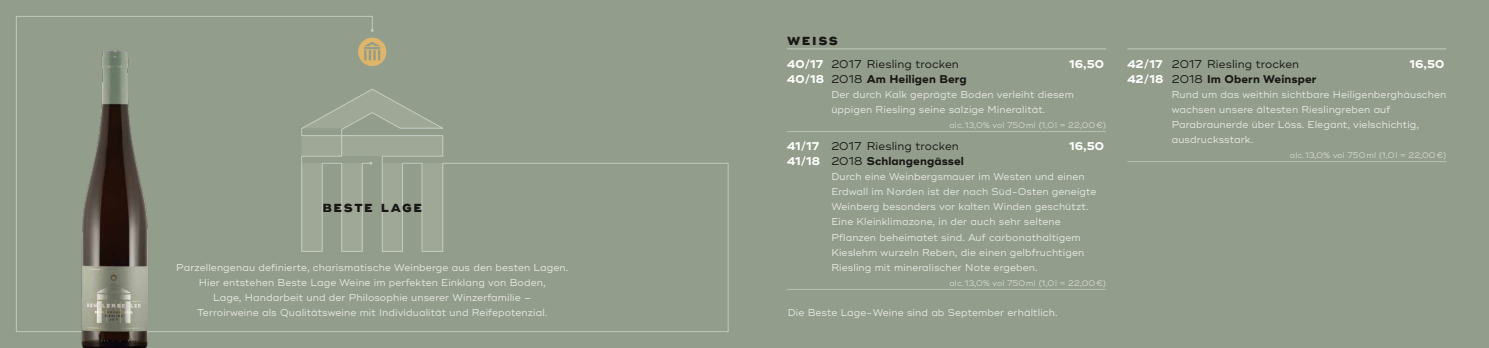
<style>
.page{position:relative;width:1489px;height:348px;background:#fff}
.page>*{position:absolute;margin:0;border:0;box-sizing:border-box;transform-origin:0 0}
._00_sorte{font:700 16.62px "Ridley Grotesk";letter-spacing:.1em;color:#181716}
._00_überschrift{font:700 16.62px "Ridley Grotesk";letter-spacing:.1em;color:#181716}
._00_grundschrift{font:11.25px "Ridley Grotesk";letter-spacing:.01em;color:#181716}
._00_grundschrift-2{font:700 11.25px "Ridley Grotesk";letter-spacing:.01em;color:#181716}
._00_grundschrift-3{font:700 11.25px "Ridley Grotesk";letter-spacing:.01em;color:#fff}
._00_grundschrift-4{font:10px/15px "Ridley Grotesk";letter-spacing:.01em;color:#e8e9e6}
._00_grundschrift-5{font:8.12px "Ridley Grotesk";letter-spacing:.01em;color:#d7dad3}
.s1{font-weight:700;color:#fff}
.s2{color:#fff}
.s3{font-weight:400}
</style>
<div class="page">
<div style="left:0;top:0;width:1488px;height:347px;background:#929d8b"></div>
<hr style="left:787px;top:49px;width:319px;height:1px;background:#c7cac1">
<hr style="left:787px;top:131px;width:319px;height:1px;background:#bdc1b6">
<hr style="left:787px;top:289px;width:319px;height:1px;background:#bdc1b6">
<hr style="left:1127px;top:49px;width:319px;height:1px;background:#c7cac1">
<hr style="left:1127px;top:161px;width:319px;height:1px;background:#bdc1b6">
<svg style="left:16px;top:16px;width:713px;height:316px"></svg>
<svg style="left:358px;top:38px;width:28px;height:28px"></svg>
<img style="left:77px;top:36px;width:80px;height:311px">
<p class="_00_sorte" style="left:322px;top:196px;width:101px">beste lage</p>
<p class="_00_grundschrift-4" style="left:176px;top:259px;width:393px;text-align:center">Parzellengenau definierte, charismatische Weinberge aus den besten Lagen.<br>Hier entstehen Beste Lage Weine im perfekten Einklang von Boden,<br>Lage, Handarbeit und der Philosophie unserer Winzerfamilie –<br>Terroirweine als Qualitätsweine mit Individualität und Reifepotenzial.</p>
<p class="_00_überschrift" style="left:787px;top:29px;width:52px">weiss</p>
<p class="_00_grundschrift" style="left:787px;top:57px;width:173px"><span class="s1">40/17</span> 2017 Riesling trocken</p>
<p class="_00_grundschrift-3" style="left:1069px;top:57px;width:36px">16,50</p>
<p class="_00_grundschrift-2" style="left:787px;top:72px;width:181px"><span class="s2">40/18</span> <span class="s3">2018</span> Am Heiligen Berg</p>
<p class="_00_grundschrift-4" style="left:831px;top:87px;width:244px">Der durch Kalk geprägte Boden verleiht diesem üppigen Riesling seine salzige Mineralität.</p>
<p class="_00_grundschrift-5" style="left:949px;top:120px;width:158px">alc. 13,0% vol 750ml (1,0 l = 22,00 €)</p>
<p class="_00_grundschrift" style="left:787px;top:139px;width:173px"><span class="s1">41/17</span> 2017 Riesling trocken</p>
<p class="_00_grundschrift-3" style="left:1069px;top:139px;width:36px">16,50</p>
<p class="_00_grundschrift-2" style="left:787px;top:154px;width:178px"><span class="s2">41/18</span> <span class="s3">2018</span> Schlangengässel</p>
<p class="_00_grundschrift-4" style="left:831px;top:169px;width:267px">Durch eine Weinbergsmauer im Westen und einen Erdwall im Norden ist der nach Süd-Osten geneigte Weinberg besonders vor kalten Winden geschützt.<br>Eine Kleinklimazone, in der auch sehr seltene Pflanzen beheimatet sind. Auf carbonathaltigem Kieslehm wurzeln Reben, die einen gelbfruchtigen Riesling mit mineralischer Note ergeben.</p>
<p class="_00_grundschrift-5" style="left:949px;top:277px;width:158px">alc. 13,0% vol 750ml (1,0 l = 22,00 €)</p>
<p class="_00_grundschrift-4" style="left:787px;top:304px;width:271px">Die Beste Lage-Weine sind ab September erhältlich.</p>
<p class="_00_grundschrift" style="left:1127px;top:57px;width:173px"><span class="s1">42/17</span> 2017 Riesling trocken</p>
<p class="_00_grundschrift-3" style="left:1409px;top:57px;width:36px">16,50</p>
<p class="_00_grundschrift-2" style="left:1127px;top:72px;width:191px"><span class="s2">42/18</span> <span class="s3">2018</span> Im Obern Weinsper</p>
<p class="_00_grundschrift-4" style="left:1171px;top:87px;width:276px">Rund um das weithin sichtbare Heiligenberghäuschen wachsen unsere ältesten Rieslingreben auf Parabraunerde über Löss. Elegant, vielschichtig, ausdrucksstark.</p>
<p class="_00_grundschrift-5" style="left:1289px;top:150px;width:158px">alc. 13,0% vol 750ml (1,0 l = 22,00 €)</p>
</div>
